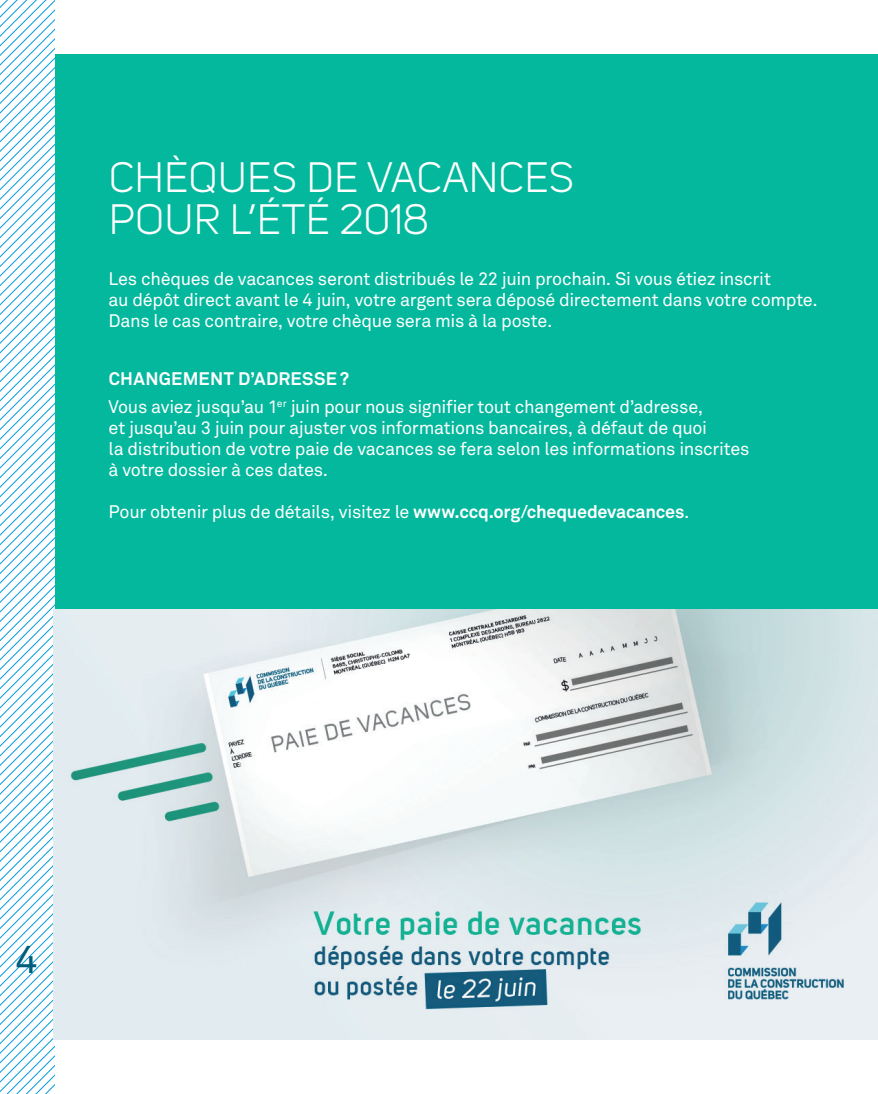
<style>
.page{position:relative;width:878px;height:1094px;background:#fff}
.page>*{position:absolute;margin:0;border:0;box-sizing:border-box;transform-origin:0 0}
.t1{font:42px/42px "Uni Sans";letter-spacing:.02em;color:#fff}
.t2{font:39px "Akkurat Pro";color:#005d7d}
.t3{font:18px/21px "Akkurat Pro";letter-spacing:-.015em;color:#fff}
.s1{font-weight:700}
</style>
<div class="page">
<div style="left:43px;top:54px;width:835px;height:555px;background:#03b89d"></div>
<svg style="left:0;top:0;width:54px;height:1094px"></svg>
<img style="left:54px;top:609px;width:823px;height:430px">
<h1 class="t1" style="left:109px;top:157px;width:466px">CHÈQUES DE VACANCES<br>POUR L’ÉTÉ 2018</h1>
<p class="t3" style="left:109px;top:268px;width:710px">Les chèques de vacances seront distribués le 22 juin prochain. Si vous étiez inscrit<br>au dépôt direct avant le 4 juin, votre argent sera déposé directement dans votre compte.<br>Dans le cas contraire, votre chèque sera mis à la poste.</p>
<p class="t3" style="left:109px;top:365px;width:596px;line-height:27.8px"><span class="s1">CHANGEMENT D’ADRESSE?<br></span>Vous aviez jusqu’au 1<sup>er</sup> juin pour nous signifier tout changement d’adresse,</p>
<p class="t3" style="left:109px;top:417px;width:642px">et jusqu’au 3 juin pour ajuster vos informations bancaires, à défaut de quoi<br>la distribution de votre paie de vacances se fera selon les informations inscrites à votre dossier à ces dates.</p>
<p class="t3" style="left:109px;top:501px;width:582px">Pour obtenir plus de détails, visitez le <span class="s1">www.ccq.org/chequedevacances</span>.</p>
<h2 class="t2" style="left:16px;top:936px;width:24px">4</h2>
</div>
